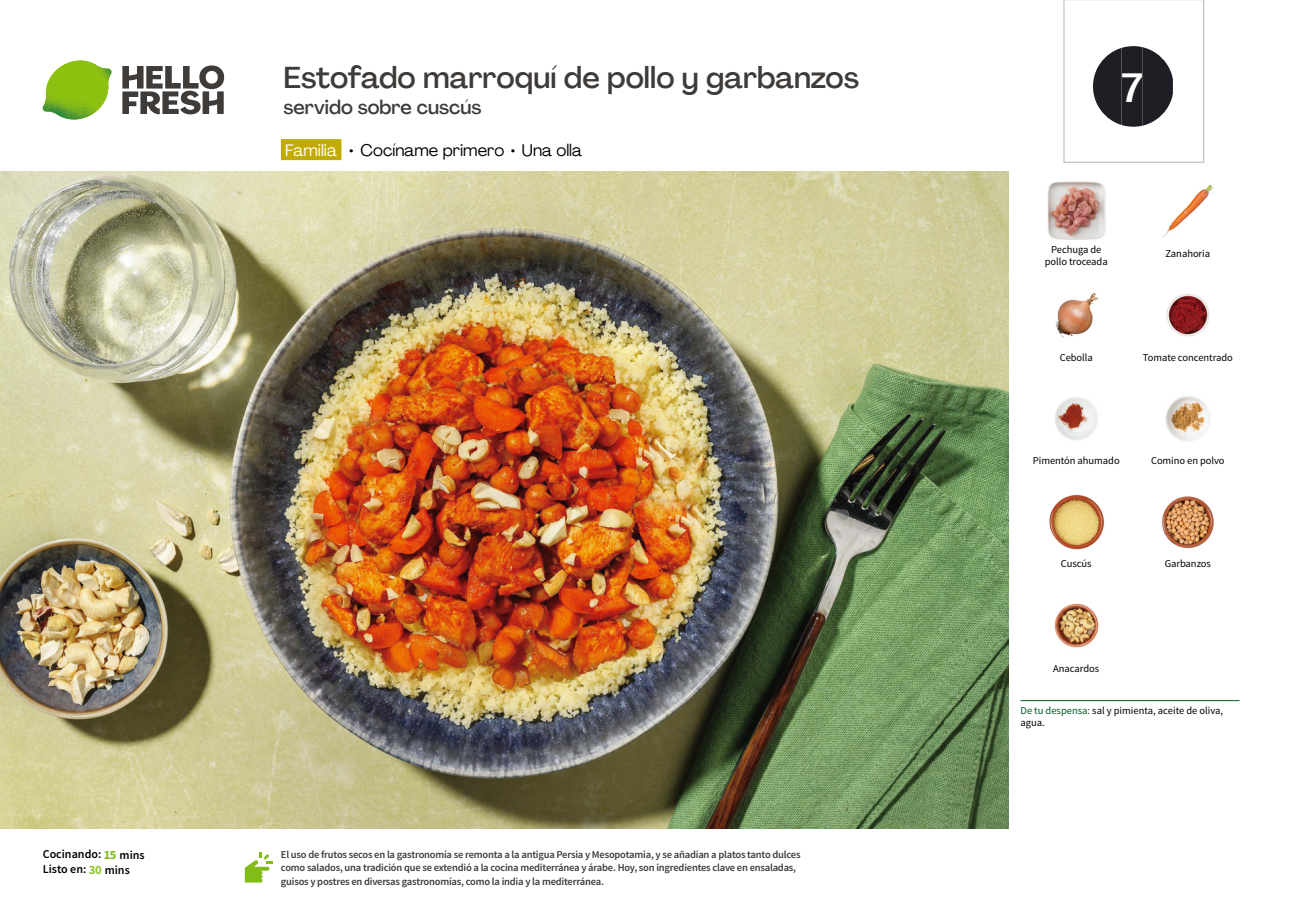
<style>
.page{position:relative;width:1289px;height:919px;background:#fff}
.page>*{position:absolute;margin:0;border:0;box-sizing:border-box;transform-origin:0 0}
.t1{font:500 40.5px "Agrandir";color:#fff}
.t2{font:500 30px "Agrandir";color:#3e3b39}
.t3{font:500 19.5px "Agrandir";color:#3e3b39}
.t4{font:16.5px "Agrandir";color:#000}
.t5{font:600 12px/15px "Source Sans Pro";color:#000}
.t6{font:600 10.5px/13.5px "Source Sans Pro";letter-spacing:-.02em;color:#3e3b39}
.t7{font:10.5px/12px "Source Sans Pro";letter-spacing:-.005em;color:#000}
.s1{color:#fff}
.s2{font-weight:700;font-size:12.75px;color:#81bc19}
.s3{font-weight:700;font-size:12.75px;color:#93c53b}
.s4{color:#005923}
</style>
<div class="page">
<svg style="left:122px;top:65px;width:102px;height:49px"></svg>
<svg style="left:58px;top:60px;width:54px;height:60px"></svg>
<img style="left:56px;top:61px;width:55px;height:54px">
<img style="left:43px;top:61px;width:37px;height:53px">
<div style="left:281px;top:139px;width:60px;height:21px;background:#c2ab00"></div>
<img style="left:0;top:172px;width:1008px;height:656px">
<hr style="left:1020px;top:700px;width:219px;height:1px;background:#005923">
<svg style="left:245px;top:852px;width:28px;height:30px"></svg>
<img style="left:1047px;top:182px;width:57px;height:57px">
<img style="left:1162px;top:184px;width:52px;height:53px">
<img style="left:1166px;top:294px;width:43px;height:43px">
<img style="left:1055px;top:292px;width:44px;height:46px">
<img style="left:1165px;top:396px;width:45px;height:45px">
<img style="left:1055px;top:397px;width:43px;height:43px">
<img style="left:1162px;top:496px;width:52px;height:53px">
<img style="left:1049px;top:494px;width:55px;height:56px">
<img style="left:1054px;top:603px;width:45px;height:45px">
<svg style="left:1063px;top:0;width:141px;height:163px"></svg>
<h2 class="t2" style="left:283px;top:59px;width:577px">Estofado marroquí de pollo y garbanzos</h2>
<h3 class="t3" style="left:283px;top:95px;width:199px">servido sobre cuscús</h3>
<h3 class="t4" style="left:285px;top:140px;width:298px"><span class="s1">Familia</span> • Cocíname primero • Una olla</h3>
<p class="t5" style="left:43px;top:847px;width:103px">Cocinando: <span class="s2">15</span> mins<br>Listo en: <span class="s3">30</span> mins</p>
<p class="t6" style="left:281px;top:847px;width:521px">El uso de frutos secos en la gastronomía se remonta a la antigua Persia y Mesopotamia, y se añadían a platos tanto dulces como salados, una tradición que se extendió a la cocina mediterránea y árabe. Hoy, son ingredientes clave en ensaladas, guisos y postres en diversas gastronomías, como la india y la mediterránea.</p>
<h1 class="t1" style="left:1121px;top:63px;width:23px">7</h1>
<p class="t7" style="left:1044px;top:243px;width:64px;text-align:center">Pechuga de pollo troceada</p>
<p class="t7" style="left:1165px;top:247px;width:46px">Zanahoria</p>
<p class="t7" style="left:1059px;top:352px;width:35px">Cebolla</p>
<p class="t7" style="left:1142px;top:352px;width:91px">Tomate concentrado</p>
<p class="t7" style="left:1032px;top:454px;width:88px">Pimentón ahumado</p>
<p class="t7" style="left:1150px;top:454px;width:75px">Comino en polvo</p>
<p class="t7" style="left:1060px;top:558px;width:32px">Cuscús</p>
<p class="t7" style="left:1164px;top:558px;width:48px">Garbanzos</p>
<p class="t7" style="left:1053px;top:662px;width:47px">Anacardos</p>
<p class="t7" style="left:1020px;top:705px;width:204px"><span class="s4">De tu despensa:</span> sal y pimienta, aceite de oliva, agua.</p>
</div>
